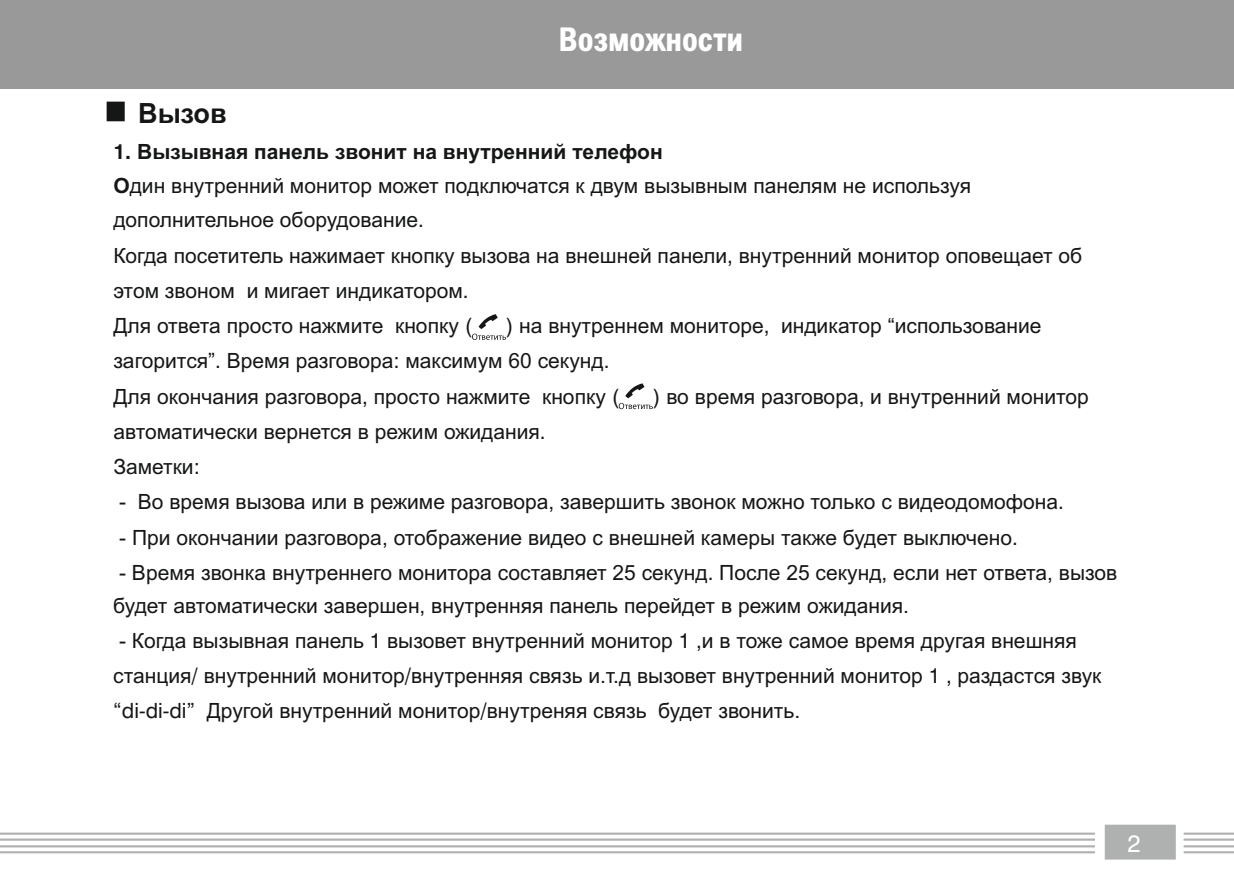
<style>
.page{position:relative;width:1234px;height:893px;background:#fff}
.page>*{position:absolute;margin:0;border:0;box-sizing:border-box;transform-origin:0 0}
.t1{font:600 condensed 35.4px "Franklin Gothic";color:#fff}
.t2{font:700 27.9px "Arial";color:#151616}
.t3{font:24px "Swiss 721 BT";color:#fff}
.t4{font:21px/34.8px "Arial";color:#151616}
.s1{font-family:"Swiss 721 BT";font-weight:700}
.s2{font-weight:700}
.s3{font-family:"Swiss 721 BT"}
</style>
<div class="page">
<div style="left:0;top:0;width:1233px;height:89px;background:#999"></div>
<svg style="left:106px;top:101px;width:19px;height:21px"></svg>
<svg style="left:472px;top:314px;width:34px;height:26px"></svg>
<svg style="left:618px;top:383px;width:34px;height:26px"></svg>
<hr style="left:0;top:833px;width:1233px;height:1px;background:#afb0b0">
<hr style="left:0;top:839px;width:1233px;height:1px;background:#afb0b0">
<hr style="left:0;top:845px;width:1233px;height:2px;background:#afb0b0">
<hr style="left:0;top:851px;width:1233px;height:2px;background:#afb0b0">
<svg style="left:1093px;top:824px;width:91px;height:36px"></svg>
<h2 class="t2" style="left:138px;top:103px;width:90px">Вызов</h2>
<h1 class="t1" style="left:558px;top:26px;width:186px">Возможности</h1>
<p class="t4" style="left:113px;top:136px;width:970px"><span class="s1">1.</span> <span class="s2">Вызывная панель звонит на внутренний телефон<br>О</span>дин внутренний монитор может подключатся к двум вызывным панелям не используя дополнительное оборудование<span class="s3">.<br></span>Когда посетитель нажимает кнопку вызова на внешней панели<span class="s3">,</span> внутренний монитор оповещает об этом звоном и мигает индикатором<span class="s3">.<br></span>Для ответа просто нажмите</p>
<p class="t4" style="left:113px;top:310px;width:929px;text-indent:393px"><span class="s3">)</span> на внутреннем мониторе<span class="s3">,</span> индикатор “использование загорится”<span class="s3">.</span> Время разговора<span class="s3">:</span> максимум 60 секунд<span class="s3">.<br></span>Для окончания разговора<span class="s3">,</span> просто нажмите</p>
<p class="t4" style="left:395px;top:310px;width:78px">кнопку <span class="s3">(</span></p>
<p class="t4" style="left:542px;top:381px;width:78px">кнопку <span class="s3">(</span></p>
<p class="t4" style="left:653px;top:381px;width:437px"><span class="s3">)</span> во время разговора<span class="s3">,</span> и внутренний монитор</p>
<p class="t4" style="left:113px;top:416px;width:434px">автоматически вернется в режим ожидания<span class="s3">.<br></span>Заметки<span class="s3">:</span></p>
<p class="t4" style="left:119px;top:486px;width:946px">- Во время вызова или в режиме разговора, завершить звонок можно только с видеодомофона<span class="s3">.</span></p>
<p class="t4" style="left:119px;top:522px;width:900px">- При окончании разговора, отображение видео с внешней камеры также будет выключено<span class="s3">.</span></p>
<p class="t4" style="left:113px;top:557px;width:1005px;line-height:33.6px">- Время звонка внутреннего монитора составляет 25 секунд<span class="s3">.</span> После 25 секунд, если нет ответа, вызов будет автоматически завершен, внутренняя панель перейдет в режим ожидания.</p>
<p class="t4" style="left:113px;top:625px;width:989px">- Когда вызывная панель <span class="s3">1</span> вызовет внутренний монитор <span class="s3">1 ,</span>и в тоже самое время другая внешняя станция<span class="s3">/</span> внутренний монитор<span class="s3">/</span>внутренняя связь и.т.д вызовет внутренний монитор <span class="s3">1 ,</span> раздастся звук <span class="s3">“di-di-di”</span> Другой внутренний монитор<span class="s3">/</span>внутреняя связь будет звонить.</p>
<p class="t3" style="left:1127px;top:833px;width:15px">2</p>
</div>
